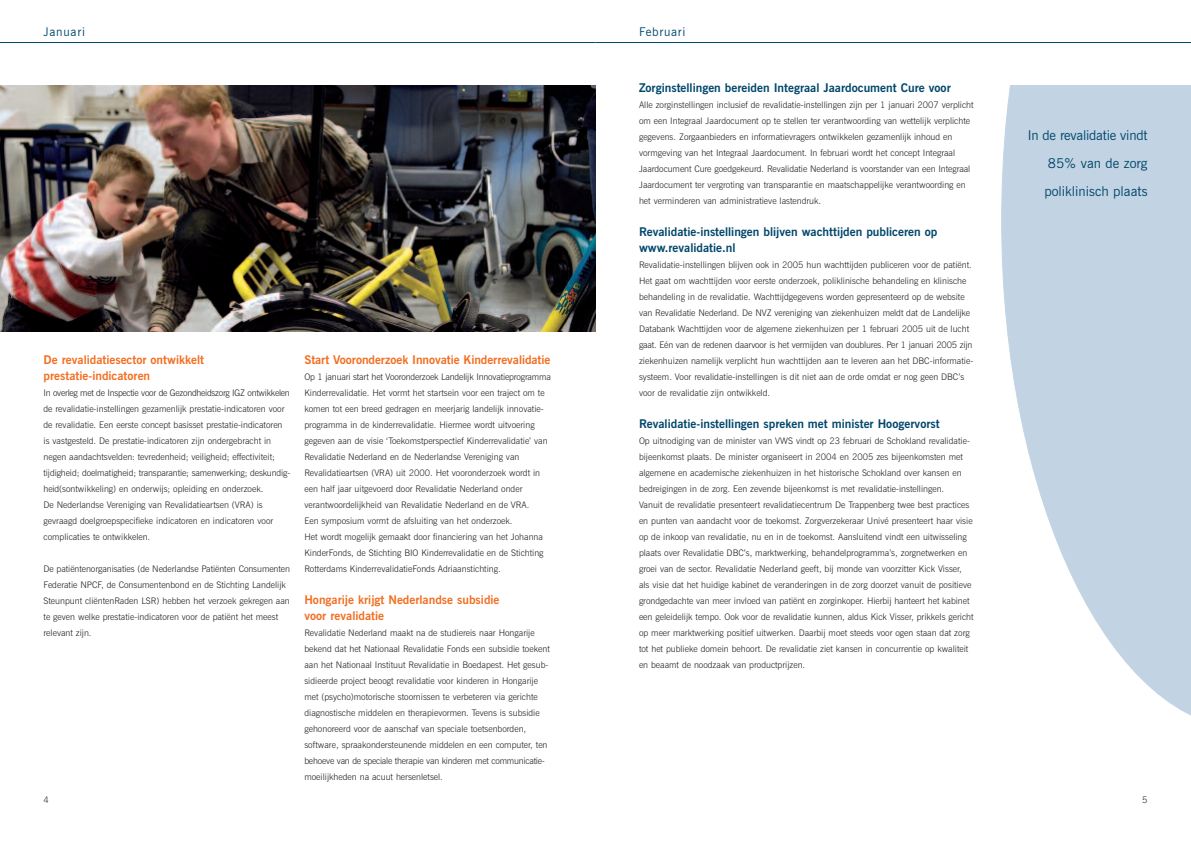
<style>
.page{position:relative;width:1191px;height:842px;background:#fff}
.page>*{position:absolute;margin:0;border:0;box-sizing:border-box;transform-origin:0 0}
.t1{font:13.5px/28px "News Gothic BT";color:#00466b;text-align:justify}
.t2{font:700 12px/16px "News Gothic BT";color:#00466b}
.t3{font:700 12px/16px "News Gothic BT";color:#f36e21}
.t4{font:12px "News Gothic BT";letter-spacing:.06em;color:#00466b}
.t5{font:300 9px/16px "News Gothic BT";color:#231f20}
</style>
<div class="page">
<svg style="left:1001px;top:85px;width:190px;height:631px"></svg>
<hr style="left:0;top:42px;width:595px;height:1px;background:#00466b">
<hr style="left:595px;top:42px;width:596px;height:1px;background:#00466b">
<img style="left:0;top:85px;width:595px;height:247px">
<h2 class="t4" style="left:44px;top:28px;width:43px">Januari</h2>
<h2 class="t4" style="left:639px;top:28px;width:48px">Februari</h2>
<h2 class="t3" style="left:44px;top:353px;width:162px">De revalidatiesector ontwikkelt prestatie-indicatoren</h2>
<p class="t5" style="left:44px;top:386px;width:248px">In overleg met de Inspectie voor de Gezondheidszorg IGZ ontwikkelen de revalidatie-instellingen gezamenlijk prestatie-indicatoren voor de revalidatie. Een eerste concept basisset prestatie-indicatoren is vastgesteld. De prestatie-indicatoren zijn ondergebracht in negen aandachtsvelden: tevredenheid; veiligheid; effectiviteit; tijdigheid; doelmatigheid; transparantie; samenwerking; deskundig&shy;heid(sontwikkeling) en onderwijs; opleiding en onderzoek.<br>De Nederlandse Vereniging van Revalidatieartsen (VRA) is gevraagd doelgroepspecifieke indicatoren en indicatoren voor complicaties te ontwikkelen.</p>
<p class="t5" style="left:44px;top:562px;width:248px">De patiëntenorganisaties (de Nederlandse Patiënten Consumenten Federatie NPCF, de Consumentenbond en de Stichting Landelijk Steunpunt cliëntenRaden LSR) hebben het verzoek gekregen aan te geven welke prestatie-indicatoren voor de patiënt het meest relevant zijn.</p>
<h2 class="t3" style="left:304px;top:353px;width:247px">Start Vooronderzoek Innovatie Kinderrevalidatie</h2>
<p class="t5" style="left:304px;top:370px;width:248px">Op 1 januari start het Vooronderzoek Landelijk Innovatieprogramma Kinderrevalidatie. Het vormt het startsein voor een traject om te komen tot een breed gedragen en meerjarig landelijk innovatie&shy;programma in de kinderrevalidatie. Hiermee wordt uitvoering gegeven aan de visie ‘Toekomstperspectief Kinderrevalidatie’ van Revalidatie Nederland en de Nederlandse Vereniging van Revalidatieartsen (VRA) uit 2000. Het vooronderzoek wordt in een half jaar uitgevoerd door Revalidatie Nederland onder verantwoordelijkheid van Revalidatie Nederland en de VRA.<br>Een symposium vormt de afsluiting van het onderzoek.<br>Het wordt mogelijk gemaakt door financiering van het Johanna KinderFonds, de Stichting BIO Kinderrevalidatie en de Stichting Rotterdams KinderrevalidatieFonds Adriaanstichting.</p>
<h2 class="t3" style="left:304px;top:593px;width:197px">Hongarije krijgt Nederlandse subsidie voor revalidatie</h2>
<p class="t5" style="left:304px;top:626px;width:247px">Revalidatie Nederland maakt na de studiereis naar Hongarije bekend dat het Nationaal Revalidatie Fonds een subsidie toekent aan het Nationaal Instituut Revalidatie in Boedapest. Het gesub&shy;sidieerde project beoogt revalidatie voor kinderen in Hongarije met (psycho)motorische stoornissen te verbeteren via gerichte diagnostische middelen en therapievormen. Tevens is subsidie gehonoreerd voor de aanschaf van speciale toetsenborden, software, spraakondersteunende middelen en een computer, ten behoeve van de speciale therapie van kinderen met communicatie&shy;moeilijkheden na acuut hersenletsel.</p>
<h2 class="t2" style="left:639px;top:81px;width:313px">Zorginstellingen bereiden Integraal Jaardocument Cure voor</h2>
<p class="t5" style="left:639px;top:98px;width:336px">Alle zorginstellingen inclusief de revalidatie-instellingen zijn per 1 januari 2007 verplicht om een Integraal Jaardocument op te stellen ter verantwoording van wettelijk verplichte gegevens. Zorgaanbieders en informatievragers ontwikkelen gezamenlijk inhoud en vormgeving van het Integraal Jaardocument. In februari wordt het concept Integraal Jaardocument Cure goedgekeurd. Revalidatie Nederland is voorstander van een Integraal Jaardocument ter vergroting van transparantie en maatschappelijke verantwoording en het verminderen van administratieve lastendruk.</p>
<h2 class="t2" style="left:639px;top:225px;width:300px">Revalidatie-instellingen blijven wachttijden publiceren op www.revalidatie.nl</h2>
<p class="t5" style="left:639px;top:258px;width:336px">Revalidatie-instellingen blijven ook in 2005 hun wachttijden publiceren voor de patiënt.<br>Het gaat om wachttijden voor eerste onderzoek, poliklinische behandeling en klinische behandeling in de revalidatie. Wachttijdgegevens worden gepresenteerd op de website van Revalidatie Nederland. De NVZ vereniging van ziekenhuizen meldt dat de Landelijke Databank Wachttijden voor de algemene ziekenhuizen per 1 februari 2005 uit de lucht gaat. Eén van de redenen daarvoor is het vermijden van doublures. Per 1 januari 2005 zijn ziekenhuizen namelijk verplicht hun wachttijden aan te leveren aan het DBC-informatie&shy;systeem. Voor revalidatie-instellingen is dit niet aan de orde omdat er nog geen DBC’s voor de revalidatie zijn ontwikkeld.</p>
<h2 class="t2" style="left:639px;top:417px;width:302px">Revalidatie-instellingen spreken met minister Hoogervorst</h2>
<p class="t5" style="left:639px;top:434px;width:336px">Op uitnodiging van de minister van VWS vindt op 23 februari de Schokland revalidatie&shy;bijeenkomst plaats. De minister organiseert in 2004 en 2005 zes bijeenkomsten met algemene en academische ziekenhuizen in het historische Schokland over kansen en bedreigingen in de zorg. Een zevende bijeenkomst is met revalidatie-instellingen.<br>Vanuit de revalidatie presenteert revalidatiecentrum De Trappenberg twee best practices en punten van aandacht voor de toekomst. Zorgverzekeraar Univé presenteert haar visie op de inkoop van revalidatie, nu en in de toekomst. Aansluitend vindt een uitwisseling plaats over Revalidatie DBC’s, marktwerking, behandelprogramma’s, zorgnetwerken en groei van de sector. Revalidatie Nederland geeft, bij monde van voorzitter Kick Visser, als visie dat het huidige kabinet de veranderingen in de zorg doorzet vanuit de positieve grondgedachte van meer invloed van patiënt en zorginkoper. Hierbij hanteert het kabinet een geleidelijk tempo. Ook voor de revalidatie kunnen, aldus Kick Visser, prikkels gericht op meer marktwerking positief uitwerken. Daarbij moet steeds voor ogen staan dat zorg tot het publieke domein behoort. De revalidatie ziet kansen in concurrentie op kwaliteit en beaamt de noodzaak van productprijzen.</p>
<h1 class="t1" style="left:1044px;top:123px;width:105px;text-indent:-17px">In de revalidatie vindt 85% van de zorg poliklinisch plaats</h1>
<p class="t5" style="left:44px;top:793px;width:7px">4</p>
<p class="t5" style="left:1142px;top:793px;width:7px">5</p>
</div>
